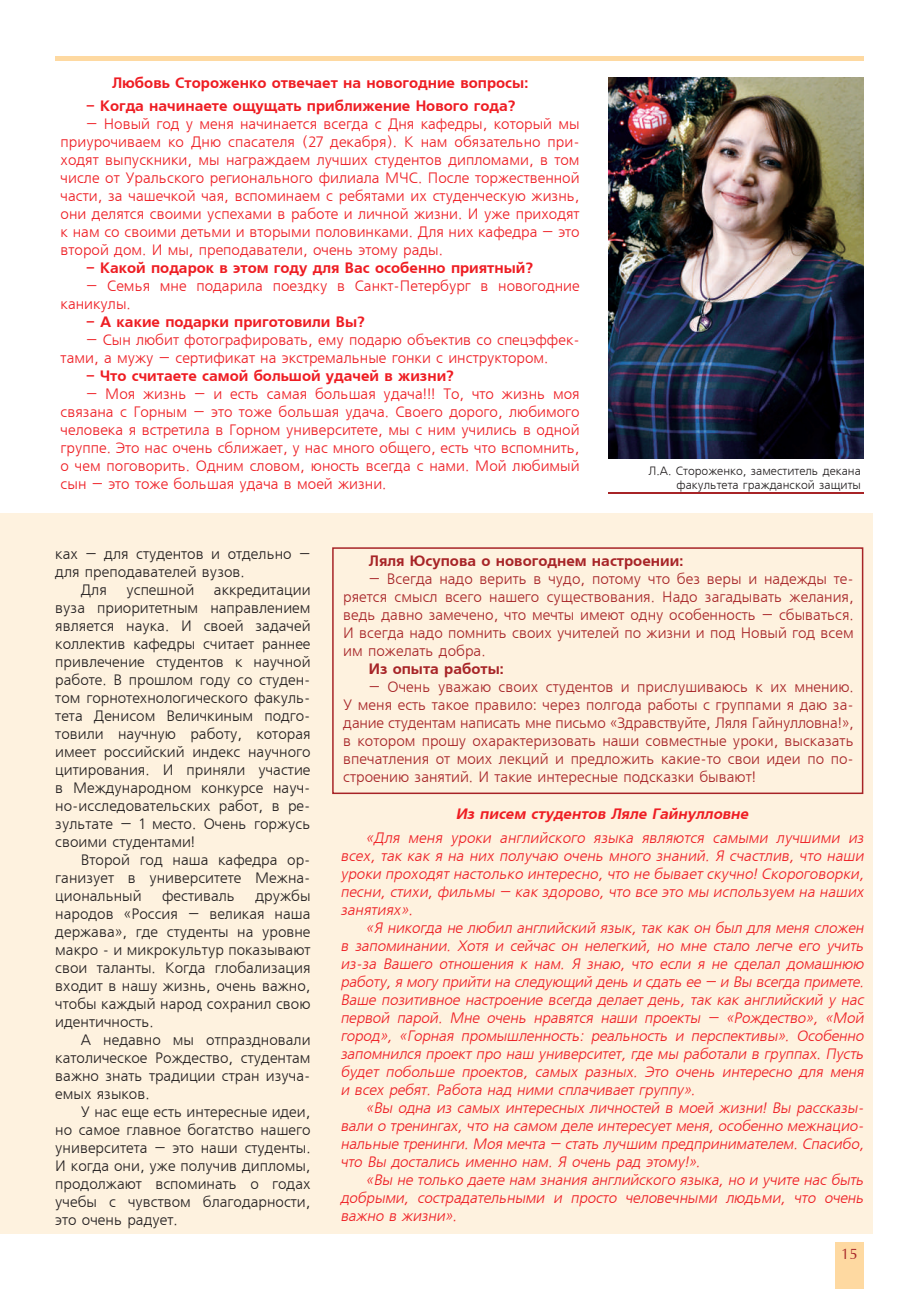
<style>
.page{position:relative;width:919px;height:1289px;background:#fff}
.page>*{position:absolute;margin:0;border:0;box-sizing:border-box;transform-origin:0 0}
.t1{font:italic 15px/18px "Free Set CTT";color:#ee1d23;text-align:justify}
.t2{font:15px/18px "Free Set CTT";color:#231f20;text-align:justify}
.t3{font:15px/18px "Free Set CTT";color:#ee1d23;text-align:justify}
.t4{font:15px/18px "Free Set CTT";color:#a72427;text-align:justify}
.t5{font:15px "AXP Free Set C Bold";color:#ee1d23}
.t6{font:15px "AXP Free Set C Bold";color:#a72427}
.t7{font:italic 15px "AXP Free Set C Bold";color:#ee1d23}
.t8{font:15px "AG Opus";color:#a72427}
.t9{font:12px/14.4px "Free Set CTT";color:#231f20;text-align:right}
</style>
<div class="page">
<div style="left:835px;top:1242px;width:28px;height:46px;background:#fed9a1"></div>
<hr style="left:55px;top:56px;width:808px;height:4px;background:#fed9a1">
<div style="left:0;top:513px;width:872px;height:720px;background:#fef2df"></div>
<img style="left:608px;top:78px;width:255px;height:380px">
<div style="left:332px;top:547px;width:531px;height:247px;border:2px solid #a72427"></div>
<hr style="left:608px;top:492px;width:255px;height:1px;background:#a72427">
<p class="t5" style="left:112px;top:74px;width:417px">Любовь Стороженко отвечает на новогодние вопросы:</p>
<p class="t5" style="left:86px;top:97px;width:431px">– Когда начинаете ощущать приближение Нового года?</p>
<p class="t3" style="left:61px;top:115px;width:520px;text-indent:26px">– Новый год у меня начинается всегда с Дня кафедры, который мы приурочиваем ко Дню спасателя (27 декабря). К нам обязательно при&shy;ходят выпускники, мы награждаем лучших студентов дипломами, в том числе от Уральского регионального филиала МЧС. После торжественной части, за чашечкой чая, вспоминаем с ребятами их студенческую жизнь, они делятся своими успехами в работе и личной жизни. И уже приходят к нам со своими детьми и вторыми половинками. Для них кафедра – это второй дом. И мы, преподаватели, очень этому рады.</p>
<p class="t5" style="left:86px;top:259px;width:448px">– Какой подарок в этом году для Вас особенно приятный?</p>
<p class="t3" style="left:61px;top:277px;width:520px;text-indent:26px">– Семья мне подарила поездку в Санкт-Петербург в новогодние каникулы.</p>
<p class="t5" style="left:86px;top:313px;width:280px">– А какие подарки приготовили Вы?</p>
<p class="t3" style="left:61px;top:331px;width:520px;text-indent:26px">– Сын любит фотографировать, ему подарю объектив со спецэффек&shy;тами, а мужу – сертификат на экстремальные гонки с инструктором.</p>
<p class="t5" style="left:86px;top:367px;width:369px">– Что считаете самой большой удачей в жизни?</p>
<p class="t3" style="left:61px;top:385px;width:520px;text-indent:26px">– Моя жизнь – и есть самая большая удача!!! То, что жизнь моя связана с Горным – это тоже большая удача. Своего дорого, любимого человека я встретила в Горном университете, мы с ним учились в одной группе. Это нас очень сближает, у нас много общего, есть что вспомнить, о чем поговорить. Одним словом, юность всегда с нами. Мой любимый сын – это тоже большая удача в моей жизни.</p>
<p class="t9" style="left:648px;top:464px;width:214px">Л.А. Стороженко, заместитель декана факультета гражданской защиты</p>
<p class="t2" style="left:55px;top:545px;width:257px">ках – для студентов и отдельно –</p>
<p class="t2" style="left:55px;top:563px;width:191px">для преподавателей вузов.</p>
<p class="t2" style="left:81px;top:581px;width:28px">Для</p>
<p class="t2" style="left:126px;top:581px;width:69px">успешной</p>
<p class="t2" style="left:55px;top:581px;width:257px;text-indent:158px">аккредитации вуза приоритетным направлением является наука. И своей задачей коллектив кафедры считает раннее привлечение студентов к научной работе. В прошлом году со студен&shy;том горнотехнологического факуль&shy;тета Денисом Величкиным подго&shy;товили научную работу, которая имеет российский индекс научного цитирования. И приняли участие в Международном конкурсе науч&shy;но-исследовательских работ, в ре&shy;зультате – 1 место. Очень горжусь своими студентами!</p>
<p class="t2" style="left:55px;top:851px;width:257px;text-indent:26px">Второй год наша кафедра ор&shy;ганизует в университете Межна&shy;циональный</p>
<p class="t2" style="left:55px;top:887px;width:257px;text-indent:200px">дружбы народов «Россия – великая наша держава», где студенты на уровне макро - и микрокультур показывают свои таланты. Когда глобализация входит в нашу жизнь, очень важно, чтобы каждый народ сохранил свою идентичность.</p>
<p class="t2" style="left:55px;top:1031px;width:257px;text-indent:26px">А недавно мы отпраздновали католическое Рождество, студентам важно знать традиции стран изуча&shy;емых языков.</p>
<p class="t2" style="left:55px;top:1103px;width:257px;text-indent:26px">У нас еще есть интересные идеи, но самое главное богатство нашего университета – это наши студенты.<br>И когда они, уже получив дипломы, продолжают вспоминать о годах учебы с чувством благодарности, это очень радует.</p>
<p class="t2" style="left:162px;top:887px;width:74px">фестиваль</p>
<p class="t6" style="left:369px;top:552px;width:316px">Ляля Юсупова о новогоднем настроении:</p>
<p class="t4" style="left:343px;top:570px;width:512px;text-indent:26px">– Всегда надо верить в чудо, потому что без веры и надежды те&shy;ряется смысл всего нашего существования. Надо загадывать желания, ведь давно замечено, что мечты имеют одну особенность – сбываться.<br>И всегда надо помнить своих учителей по жизни и под Новый год всем им пожелать добра.</p>
<p class="t6" style="left:369px;top:660px;width:136px">Из опыта работы:</p>
<p class="t4" style="left:343px;top:678px;width:512px;text-indent:26px">– Очень уважаю своих студентов и прислушиваюсь к их мнению.<br>У меня есть такое правило: через полгода работы с группами я даю за&shy;дание студентам написать мне письмо «Здравствуйте, Ляля Гайнулловна!», в котором прошу охарактеризовать наши совместные уроки, высказать впечатления от моих лекций и предложить какие-то свои идеи по по&shy;строению занятий. И такие интересные подсказки бывают!</p>
<p class="t7" style="left:455px;top:804px;width:297px">Из писем студентов Ляле Гайнулловне</p>
<p class="t1" style="left:340px;top:829px;width:528px;text-indent:26px">«Для меня уроки английского языка являются самыми лучшими из всех, так как я на них получаю очень много знаний. Я счастлив, что наши уроки проходят настолько интересно, что не бывает скучно! Скороговорки, песни, стихи, фильмы – как здорово, что все это мы используем на наших занятиях».</p>
<p class="t1" style="left:340px;top:919px;width:528px;text-indent:26px">«Я никогда не любил английский язык, так как он был для меня сложен в запоминании. Хотя и сейчас он нелегкий, но мне стало легче его учить из-за Вашего отношения к нам. Я знаю, что если я не сделал домашнюю работу,я могу прийти на следующий день и сдать ее – и Вы всегда примете.<br>Ваше позитивное настроение всегда делает день, так как английский у нас первой парой. Мне очень нравятся наши проекты – «Рождество», «Мой город», «Горная промышленность: реальность и перспективы». Особенно запомнился проект про наш университет, где мы работали в группах. Пусть будет побольше проектов, самых разных. Это очень интересно для меня и всех ребят. Работа над ними сплачивает группу».</p>
<p class="t1" style="left:340px;top:1099px;width:528px;text-indent:26px">«Вы одна из самых интересных личностей в моей жизни! Вы рассказы&shy;вали о тренингах, что на самом деле интересует меня, особенно межнацио&shy;нальные тренинги. Моя мечта – стать лучшим предпринимателем. Спасибо, что Вы достались именно нам. Я очень рад этому!».</p>
<p class="t1" style="left:340px;top:1171px;width:528px;text-indent:26px">«Вы не только даете нам знания английского языка, но и учите нас быть добрыми, сострадательными и просто человечными людьми, что очень важно в жизни».</p>
<p class="t8" style="left:841px;top:1245px;width:18px">15</p>
</div>
